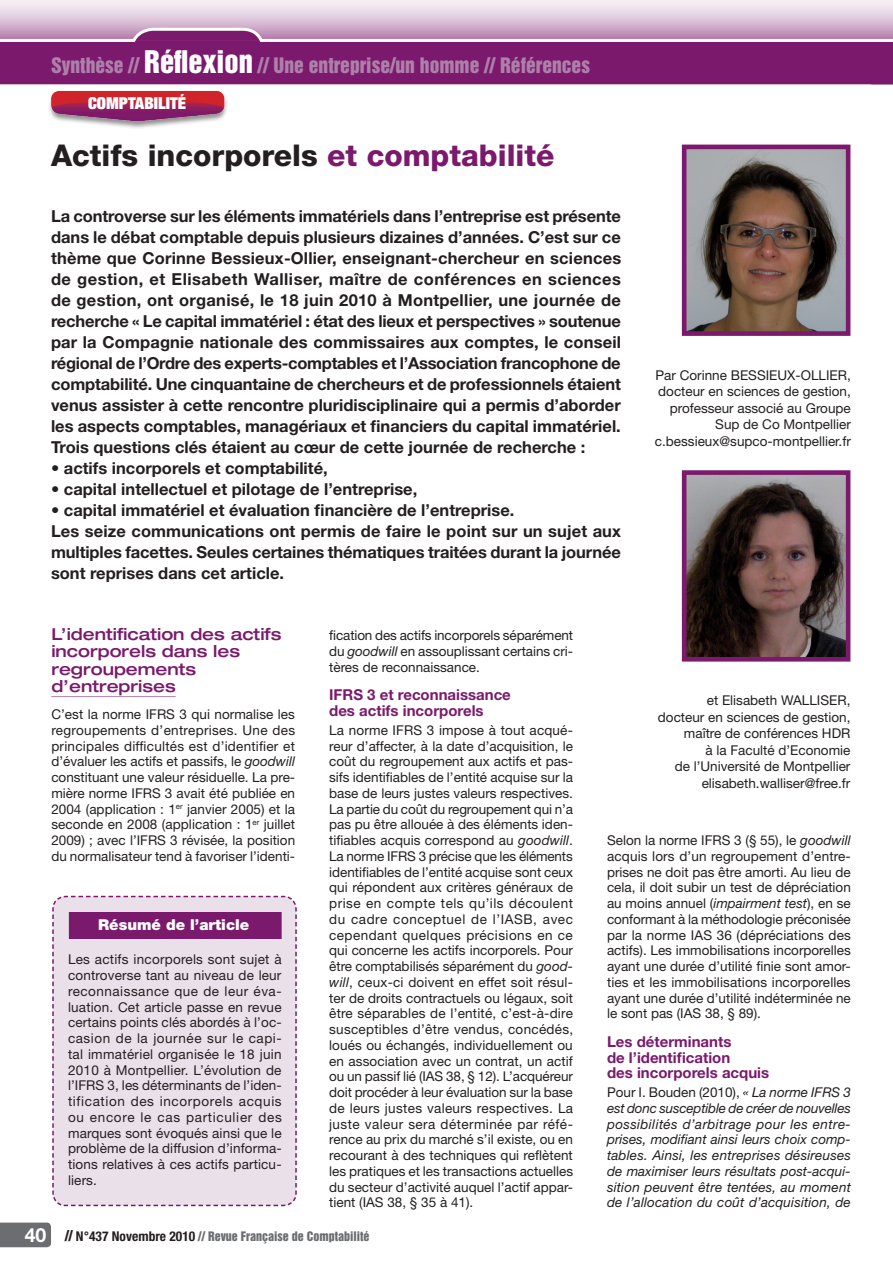
<style>
.page{position:relative;width:893px;height:1263px;background:#fff}
.page>*{position:absolute;margin:0;border:0;box-sizing:border-box;transform-origin:0 0}
.t1{font:800 30px "Helvetica Neue LT Std";color:#231f20}
.t2{font:19.5px "Helvetica Inserat LT Std";color:#ad80aa}
.t3{font:700 19.5px "Helvetica Neue LT Std";color:#fff}
.t4{font:700 16.5px/21px "Helvetica Neue LT Std";color:#231f20;text-align:justify}
.t5{font:500 expanded 16.5px/17.2px "Helvetica Neue LT Std";color:#7b196d}
.t6{font:900 condensed 16.5px "Helvetica Neue LT Std";color:#fff}
.t7{font:700 15px/15.8px "Helvetica Neue LT Std";color:#7b196d}
.t8{font:900 15px "Helvetica Neue LT Std";color:#fff}
.t9{font:13.5px/15.8px "Helvetica Neue LT Std";color:#231f20;text-align:justify}
.t10{font:italic 13.5px/15.8px "Helvetica Neue LT Std";letter-spacing:.01em;color:#231f20;text-align:justify}
.t11{font:12px "Helvetica Inserat LT Std";color:#6c6d70}
.s1{font-size:28.5px;color:#fff}
.s2{color:#7b196d}
.s3{font-style:italic}
.s4{font-size:13.5px;color:#231f20}
.s5{font-family:"Helvetica Neue LT Std";font-weight:700;font-stretch:condensed;font-size:13.5px;color:#231f20}
.s6{font-style:normal}
</style>
<div class="page">
<svg style="left:0;top:1222px;width:51px;height:25px"></svg>
<hr style="left:51px;top:696px;width:125px;height:1px;background:#ad80aa">
<img style="left:688px;top:151px;width:156px;height:179px">
<div style="left:682px;top:145px;width:168px;height:191px;border:5px solid #7b196d"></div>
<img style="left:688px;top:476px;width:156px;height:180px">
<div style="left:682px;top:470px;width:168px;height:192px;border:5px solid #7b196d"></div>
<img style="left:49px;top:91px;width:178px;height:37px">
<svg style="left:52px;top:895px;width:245px;height:312px;background:#e0cedf"></svg>
<svg style="left:0;top:0;width:893px;height:26px;background:#e6d5e4"></svg>
<svg style="left:0;top:26px;width:893px;height:58px;background:#903d84"></svg>
<h2 class="t2" style="left:51px;top:53px;width:540px">Synthèse // <span class="s1">Réflexion</span> // Une entreprise/un homme // Références</h2>
<p class="t6" style="left:88px;top:92px;width:99px">COMPTABILITÉ</p>
<h1 class="t1" style="left:51px;top:137px;width:505px">Actifs incorporels <span class="s2">et comptabilité</span></h1>
<p class="t4" style="left:51px;top:205px;width:572px">La controverse sur les éléments immatériels dans l’entreprise est présente dans le débat comptable depuis plusieurs dizaines d’années. C’est sur ce thème que Corinne Bessieux-Ollier, enseignant-chercheur en sciences de gestion, et Elisabeth Walliser, maître de conférences en sciences de gestion, ont organisé, le 18 juin 2010 à Montpellier, une journée de recherche « Le capital immatériel : état des lieux et perspectives » soutenue par la Compagnie nationale des commissaires aux comptes, le conseil régional de l’Ordre des experts-comptables et l’Association francophone de comptabilité. Une cinquantaine de chercheurs et de professionnels étaient venus assister à cette rencontre pluridisciplinaire qui a permis d’aborder les aspects comptables, managériaux et financiers du capital immatériel.<br>Trois questions clés étaient au cœur de cette journée de recherche :</p>
<p class="t4" style="left:51px;top:457px;width:278px">• actifs incorporels et comptabilité,</p>
<p class="t4" style="left:51px;top:478px;width:368px">• capital intellectuel et pilotage de l’entreprise,</p>
<p class="t4" style="left:51px;top:499px;width:571px;text-align:left">• capital immatériel et évaluation financière de l’entreprise.<br>Les seize communications ont permis de faire le point sur un sujet aux multiples facettes. Seules certaines thématiques traitées durant la journée sont reprises dans cet article.</p>
<p class="t9" style="left:655px;top:366px;width:197px;line-height:16.5px;text-align:right">Par Corinne Bessi eux-Olli er, docteur en sciences de gestion, professeur associé au Groupe<br>Sup de Co Montpellier c.bessieux@supco-montpellier.fr</p>
<p class="t5" style="left:51px;top:625px;width:232px">L’identification des actifs incorporels dans les regroupements d’entreprises</p>
<p class="t9" style="left:51px;top:706px;width:245px">C’est la norme IFRS 3 qui normalise les regroupements d’entreprises. Une des principales difficultés est d’identifier et d’évaluer les actifs et passifs, le <span class="s3">goodwill </span>constituant une valeur résiduelle. La pre&shy;mière norme IFRS 3 avait été publiée en 2004 (application : 1<sup>er</sup> janvier 2005) et la seconde en 2008 (application : 1<sup>er</sup> juillet 2009) ; avec l’IFRS 3 révisée, la position du normalisateur tend à favoriser l’identi-</p>
<p class="t8" style="left:98px;top:916px;width:153px">Résumé de l’article</p>
<p class="t9" style="left:68px;top:951px;width:215px">Les actifs incorporels sont sujet à controverse tant au niveau de leur reconnaissance que de leur éva&shy;luation. Cet article passe en revue certains points clés abordés à l’oc&shy;casion de la journée sur le capi&shy;tal immatériel organisée le 18 juin 2010 à Montpellier. L’évolution de l’IFRS 3, les déterminants de l’iden&shy;tification des incorporels acquis ou encore le cas particulier des marques sont évoqués ainsi que le problème de la diffusion d’informa&shy;tions relatives à ces actifs particu&shy;liers.</p>
<p class="t9" style="left:329px;top:627px;width:245px">fication des actifs incorporels séparément du <span class="s3">goodwill</span> en assouplissant certains cri&shy;tères de reconnaissance.</p>
<p class="t7" style="left:329px;top:687px;width:183px">IFRS 3 et reconnaissance des actifs incorporels</p>
<p class="t9" style="left:329px;top:722px;width:245px">La norme IFRS 3 impose à tout acqué&shy;reur d’affecter, à la date d’acquisition, le coût du regroupement aux actifs et pas&shy;sifs identifiables de l’entité acquise sur la base de leurs justes valeurs respectives.<br>La partie du coût du regroupement qui n’a pas pu être allouée à des éléments iden&shy;tifiables acquis correspond au <span class="s3">goodwill</span>.<br>La norme IFRS 3 précise que les éléments identifiables de l’entité acquise sont ceux qui répondent aux critères généraux de prise en compte tels qu’ils découlent du cadre conceptuel de l’IASB, avec cependant quelques précisions en ce qui concerne les actifs incorporels. Pour être comptabilisés séparément du <span class="s3">good&shy;will</span>, ceux-ci doivent en effet soit résul&shy;ter de droits contractuels ou légaux, soit être séparables de l’entité, c’est-à-dire susceptibles d’être vendus, concédés, loués ou échangés, individuellement ou en association avec un contrat, un actif ou un passif lié (IAS 38, § 12). L’acquéreur doit procéder à leur évaluation sur la base de leurs justes valeurs respectives. La juste valeur sera déterminée par réfé&shy;rence au prix du marché s’il existe, ou en recourant à des techniques qui reflètent les pratiques et les transactions actuelles du secteur d’activité auquel l’actif appar&shy;tient (IAS 38, § 35 à 41).</p>
<h2 class="t3" style="left:25px;top:1223px;width:23px">40</h2>
<p class="t11" style="left:65px;top:1229px;width:306px"><span class="s4">//</span> <span class="s5">N°437 Novembre 2010</span> // Revue Française de Comptabilité</p>
<p class="t9" style="left:707px;top:692px;width:95px">et Elisabeth Wallis</p>
<p class="t9" style="left:658px;top:692px;width:194px;line-height:16.5px;text-align:right">er,<br>docteur en sciences de gestion, maître de conférences HDR<br>à la Faculté d’Economie<br>de l’Université de Montpellier elisabeth.walliser@free.fr</p>
<p class="t9" style="left:607px;top:832px;width:245px">Selon la norme IFRS 3 (§ 55), le <span class="s3">goodwill </span>acquis lors d’un regroupement d’entre&shy;prises ne doit pas être amorti. Au lieu de cela, il doit subir un test de dépréciation au moins annuel (<span class="s3">impairment test</span>), en se conformant à la méthodologie préconisée par la norme IAS 36 (dépréciations des actifs). Les immobilisations incorporelles ayant une durée d’utilité finie sont amor&shy;ties et les immobilisations incorporelles ayant une durée d’utilité indéterminée ne le sont pas (IAS 38, § 89).</p>
<p class="t7" style="left:607px;top:1033px;width:164px">Les déterminants<br>de l’identification<br>des incorporels acquis</p>
<p class="t10" style="left:607px;top:1084px;width:245px"><span class="s6">Pour I. Bouden (2010),</span> « La norme IFRS 3 est donc susceptible de créer de nouvelles possibilités d’arbitrage pour les entre&shy;prises, modifiant ainsi leurs choix comp&shy;tables. Ainsi, les entreprises désireuses de maximiser leurs résultats post-acqui&shy;sition peuvent être tentées, au moment de l’allocation du coût d’acquisition, de</p>
</div>
